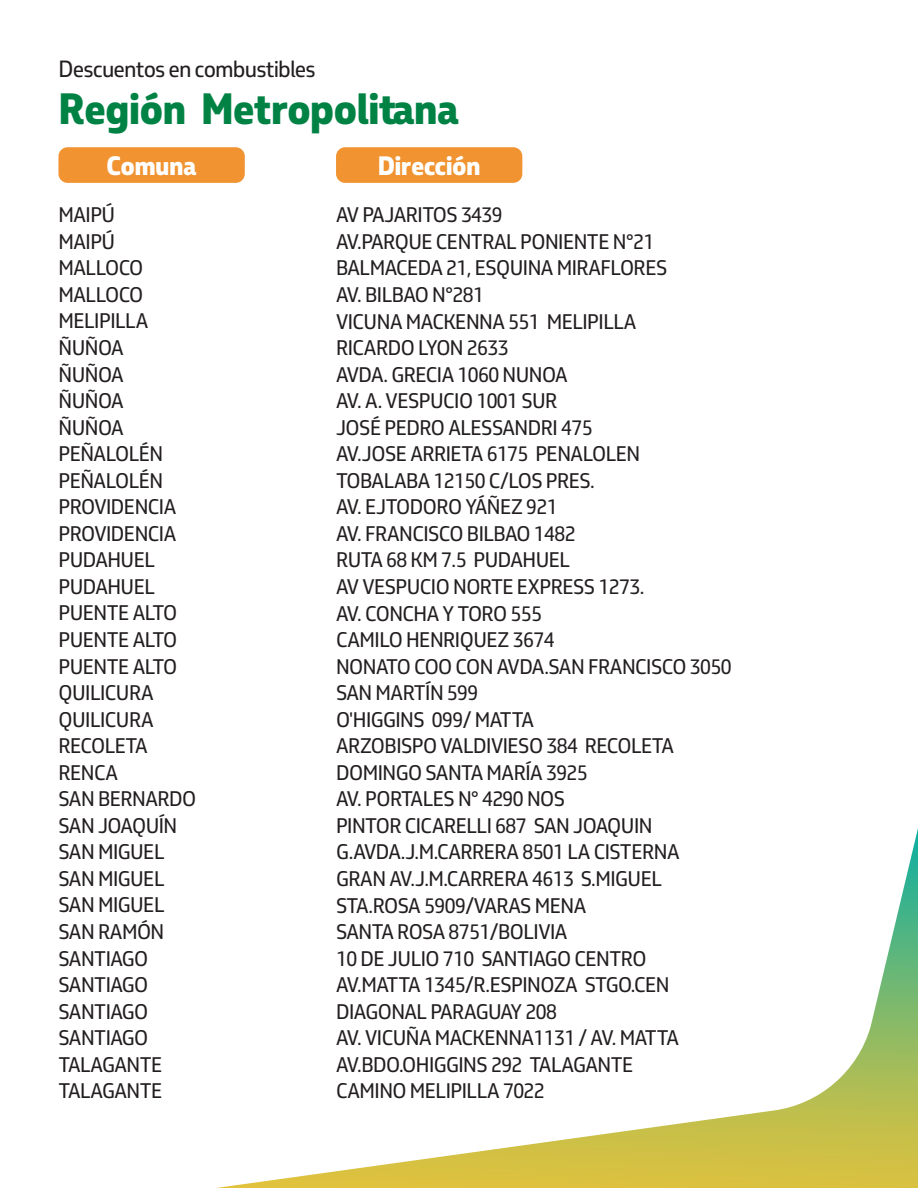
<style>
.page{position:relative;width:918px;height:1188px;background:#fff}
.page>*{position:absolute;margin:0;border:0;box-sizing:border-box;transform-origin:0 0}
.t1{font:800 42px "Petrobras Sans";letter-spacing:-.025em;color:#008244}
.t2{font:800 25.5px "Petrobras Sans";letter-spacing:-.025em;color:#fff}
.t3{font:22.5px "Petrobras Sans";letter-spacing:-.04em;color:#231f20}
.t4{font:20.25px/26.5px "Petrobras Sans";letter-spacing:-.025em;color:#231f20}
</style>
<div class="page">
<svg style="left:216px;top:828px;width:702px;height:360px"></svg>
<div style="left:58px;top:147px;width:187px;height:36px;background:#f09330;border-radius:9px"></div>
<div style="left:336px;top:147px;width:186px;height:36px;background:#f09330;border-radius:9px"></div>
<p class="t3" style="left:58px;top:55px;width:259px">Descuentos en combustibles</p>
<h1 class="t1" style="left:58px;top:80px;width:402px">Región Metropolitana</h1>
<p class="t2" style="left:107px;top:148px;width:92px">Comuna</p>
<p class="t2" style="left:378px;top:148px;width:104px">Dirección</p>
<p class="t4" style="left:58px;top:202px;width:139px">MAIPÚ<br>MAIPÚ<br>MALLOCO<br>MALLOCO<br>MELIPILLA<br>ÑUÑOA<br>ÑUÑOA<br>ÑUÑOA<br>ÑUÑOA<br>PEÑALOLÉN<br>PEÑALOLÉN<br>PROVIDENCIA<br>PROVIDENCIA<br>PUDAHUEL<br>PUDAHUEL<br>PUENTE ALTO<br>PUENTE ALTO<br>PUENTE ALTO<br>QUILICURA<br>QUILICURA<br>RECOLETA<br>RENCA<br>SAN BERNARDO<br>SAN JOAQUÍN<br>SAN MIGUEL<br>SAN MIGUEL<br>SAN MIGUEL<br>SAN RAMÓN<br>SANTIAGO<br>SANTIAGO<br>SANTIAGO<br>SANTIAGO<br>TALAGANTE<br>TALAGANTE</p>
<p class="t4" style="left:336px;top:202px;width:397px">AV PAJARITOS 3439<br>AV.PARQUE CENTRAL PONIENTE N°21<br>BALMACEDA 21, ESQUINA MIRAFLORES<br>AV. BILBAO N°281<br>VICUNA MACKENNA 551 MELIPILLA<br>RICARDO LYON 2633<br>AVDA. GRECIA 1060 NUNOA<br>AV. A. VESPUCIO 1001 SUR<br>JOSÉ PEDRO ALESSANDRI 475<br>AV.JOSE ARRIETA 6175 PENALOLEN<br>TOBALABA 12150 C/LOS PRES.<br>AV. EJTODORO YÁÑEZ 921<br>AV. FRANCISCO BILBAO 1482<br>RUTA 68 KM 7.5 PUDAHUEL<br>AV VESPUCIO NORTE EXPRESS 1273.<br>AV. CONCHA Y TORO 555<br>CAMILO HENRIQUEZ 3674<br>NONATO COO CON AVDA.SAN FRANCISCO 3050<br>SAN MARTÍN 599<br>O'HIGGINS 099/ MATTA<br>ARZOBISPO VALDIVIESO 384 RECOLETA<br>DOMINGO SANTA MARÍA 3925<br>AV. PORTALES N° 4290 NOS<br>PINTOR CICARELLI 687 SAN JOAQUIN<br>G.AVDA.J.M.CARRERA 8501 LA CISTERNA<br>GRAN AV.J.M.CARRERA 4613 S.MIGUEL<br>STA.ROSA 5909/VARAS MENA<br>SANTA ROSA 8751/BOLIVIA<br>10 DE JULIO 710 SANTIAGO CENTRO<br>AV.MATTA 1345/R.ESPINOZA STGO.CEN<br>DIAGONAL PARAGUAY 208<br>AV. VICUÑA MACKENNA1131 / AV. MATTA<br>AV.BDO.OHIGGINS 292 TALAGANTE<br>CAMINO MELIPILLA 7022</p>
</div>
